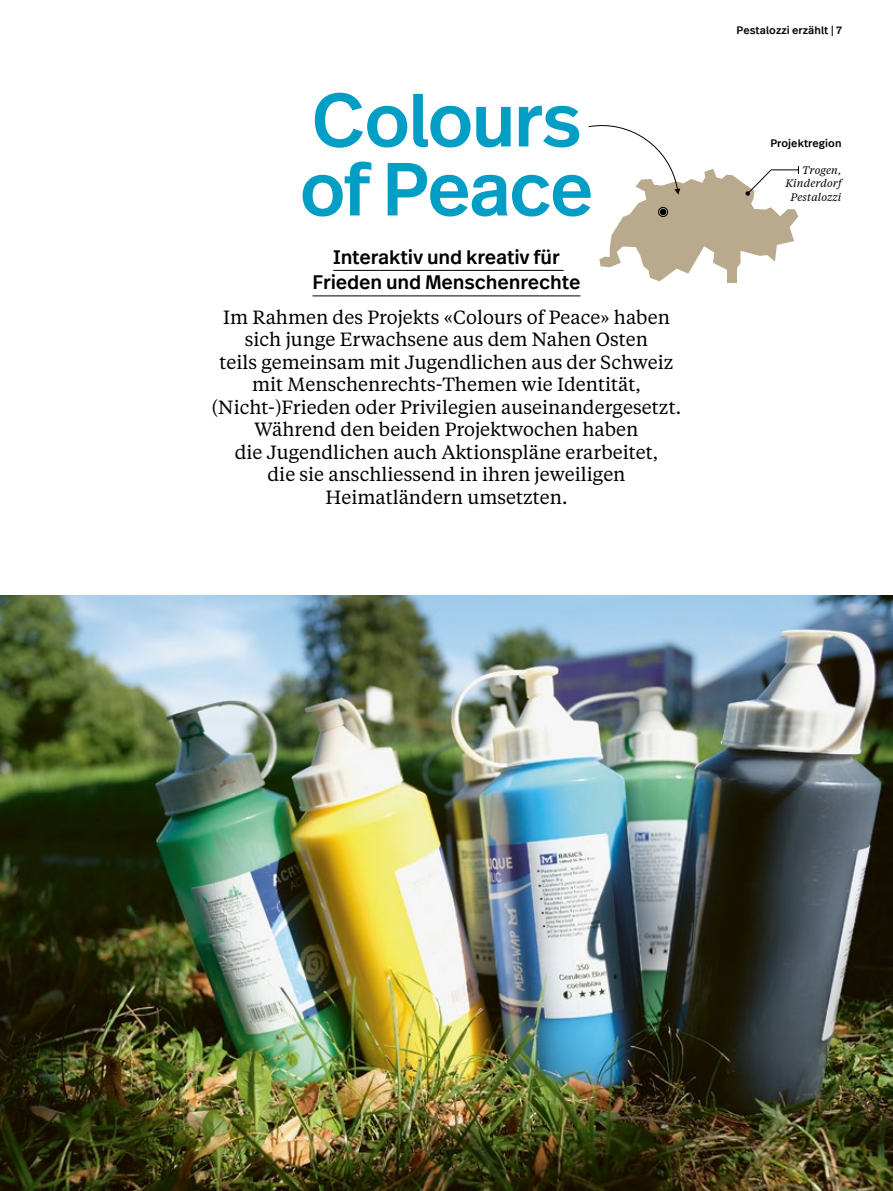
<style>
.page{position:relative;width:893px;height:1191px;background:#fff}
.page>*{position:absolute;margin:0;border:0;box-sizing:border-box;transform-origin:0 0}
.t1{font:500 75px/69px "Real Text Pro";letter-spacing:-.035em;color:#009dc5}
.t2{font:500 19.5px/25.5px "Real Text Pro";letter-spacing:-.01em;color:#000;text-align:center}
.t3{font:19.05px/22.5px "Tiempos Text";color:#000;text-align:center}
.t4{font:500 10.8px "Real Text Pro";letter-spacing:.005em;color:#000}
.t5{font:italic 10.8px/13.5px "Tiempos Text";letter-spacing:.01em;color:#000;text-align:right}
</style>
<div class="page">
<hr style="left:333px;top:270px;width:231px;height:1px;background:#000">
<hr style="left:312px;top:295px;width:268px;height:1px;background:#000">
<img style="left:0;top:595px;width:893px;height:596px">
<svg style="left:588px;top:125px;width:211px;height:158px"></svg>
<h1 class="t1" style="left:299px;top:84px;width:296px">Colours of Peace</h1>
<p class="t2" style="left:312px;top:244px;width:270px">Interaktiv und kreativ für<br>Frieden und Menschenrechte</p>
<p class="t3" style="left:212px;top:305px;width:471px">Im Rahmen des Projekts «Colours of Peace» haben sich junge Erwachsene aus dem Nahen Osten<br>teils gemeinsam mit Jugendlichen aus der Schweiz mit Menschenrechts-Themen wie Identität, (Nicht-)Frieden oder Privilegien auseinandergesetzt.<br>Während den beiden Projektwochen haben<br>die Jugendlichen auch Aktionspläne erarbeitet,<br>die sie anschliessend in ihren jeweiligen Heimatländern umsetzten.</p>
<p class="t4" style="left:736px;top:23px;width:107px">Pestalozzi erzählt | 7</p>
<p class="t4" style="left:770px;top:135px;width:73px">Projektregion</p>
<p class="t5" style="left:785px;top:163px;width:58px">Trogen,<br>Kinderdorf<br>Pestalozzi</p>
</div>
